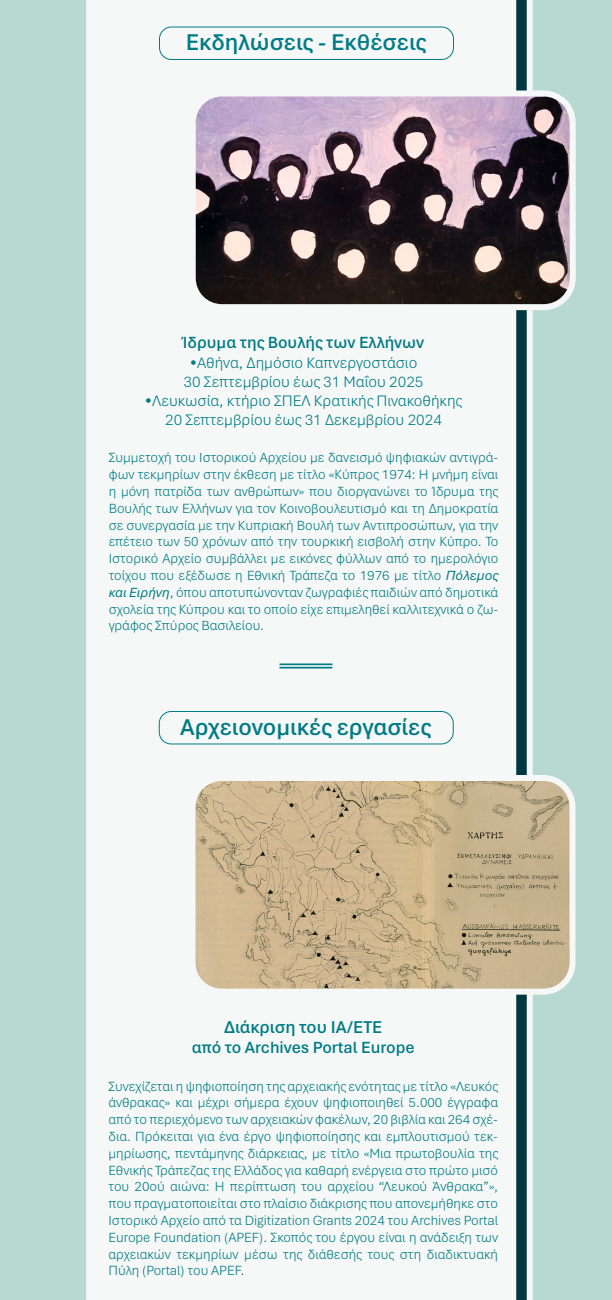
<style>
.page{position:relative;width:612px;height:1300px;background:#b8d9d2}
.page>*{position:absolute;margin:0;border:0;box-sizing:border-box;transform-origin:0 0}
.t1{font:600 24px "Aptos";color:#007b85}
.t2{font:600 18px "Aptos";color:#007b85}
.t3{font:600 17px "Aptos";color:#007b85}
.t4{font:300 16px/19.2px "Aptos";color:#007b85;text-align:center}
.t5{font:300 14px/16.8px "Aptos";color:#007b85;text-align:justify}
.s1{font-weight:400;font-style:italic}
</style>
<div class="page">
<svg style="left:516px;top:0;width:17px;height:1300px"></svg>
<div style="left:86px;top:0;width:430px;height:1300px;background:#f5f8f6"></div>
<div style="left:159px;top:26px;width:295px;height:34px;border:1px solid #007b85;border-radius:12px"></div>
<hr style="left:279px;top:664px;width:53px;height:1px;background:#007b85">
<hr style="left:279px;top:667px;width:53px;height:1px;background:#007b85">
<img style="left:193px;top:94px;width:380px;height:213px">
<div style="left:190px;top:90px;width:386px;height:220px;border:6px solid #f5f8f6;border-radius:29px"></div>
<div style="left:159px;top:711px;width:295px;height:33px;border:1px solid #007b85;border-radius:12px"></div>
<img style="left:192px;top:778px;width:380px;height:214px">
<div style="left:190px;top:775px;width:386px;height:220px;border:6px solid #f5f8f6;border-radius:29px"></div>
<h1 class="t1" style="left:186px;top:26px;width:242px">Εκδηλώσεις - Εκθέσεις</h1>
<p class="t3" style="left:183px;top:331px;width:243px">Ίδρυμα της Βουλής των Ελλήνων</p>
<p class="t4" style="left:184px;top:352px;width:241px">•Αθήνα, Δημόσιο Καπνεργοστάσιο<br>30 Σεπτεμβρίου έως 31 Μαΐου 2025</p>
<p class="t4" style="left:145px;top:391px;width:319px">•Λευκωσία, κτήριο ΣΠΕΛ Κρατικής Πινακοθήκης<br>20 Σεπτεμβρίου έως 31 Δεκεμβρίου 2024</p>
<p class="t5" style="left:109px;top:449px;width:391px">Συμμετοχή του Ιστορικού Αρχείου με δανεισμό ψηφιακών αντιγρά&shy;φων τεκμηρίων στην έκθεση με τίτλο «Κύπρος 1974: Η μνήμη είναι η μόνη πατρίδα των ανθρώπων» που διοργανώνει το Ίδρυμα της Βουλής των Ελλήνων για τον Κοινοβουλευτισμό και τη Δημοκρατία σε συνεργασία με την Κυπριακή Βουλή των Αντιπροσώπων, για την επέτειο των 50 χρόνων από την τουρκική εισβολή στην Κύπρο. Το Ιστορικό Αρχείο συμβάλλει με εικόνες φύλλων από το ημερολόγιο τοίχου που εξέδωσε η Εθνική Τράπεζα το 1976 με τίτλο <span class="s1">Πόλεμος και Ειρήνη</span>, όπου αποτυπώνονταν ζωγραφιές παιδιών από δημοτικά σχολεία της Κύπρου και το οποίο είχε επιμεληθεί καλλιτεχνικά ο ζω&shy;γράφος Σπύρος Βασιλείου.</p>
<h1 class="t1" style="left:180px;top:710px;width:253px">Αρχειονομικές εργασίες</h1>
<p class="t2" style="left:224px;top:1015px;width:160px">Διάκριση του ΙΑ/ΕΤΕ</p>
<p class="t3" style="left:192px;top:1036px;width:224px">από το Archives Portal Europe</p>
<p class="t5" style="left:108px;top:1077px;width:391px">Συνεχίζεται η ψηφιοποίηση της αρχειακής ενότητας με τίτλο «Λευκός άνθρακας» και μέχρι σήμερα έχουν ψηφιοποιηθεί 5.000 έγγραφα από το περιεχόμενο των αρχειακών φακέλων, 20 βιβλία και 264 σχέ&shy;δια. Πρόκειται για ένα έργο ψηφιοποίησης και εμπλουτισμού τεκ&shy;μηρίωσης, πεντάμηνης διάρκειας, με τίτλο «Μια πρωτοβουλία της Εθνικής Τράπεζας της Ελλάδος για καθαρή ενέργεια στο πρώτο μισό του 20ού αιώνα: Η περίπτωση του αρχείου “Λευκού Άνθρακα”», που πραγματοποιείται στο πλαίσιο διάκρισης που απονεμήθηκε στο Ιστορικό Αρχείο από τα Digitization Grants 2024 του Archives Portal Europe Foundation (APEF). Σκοπός του έργου είναι η ανάδειξη των αρχειακών τεκμηρίων μέσω της διάθεσής τους στη διαδικτυακή Πύλη (Portal) του APEF.</p>
</div>
